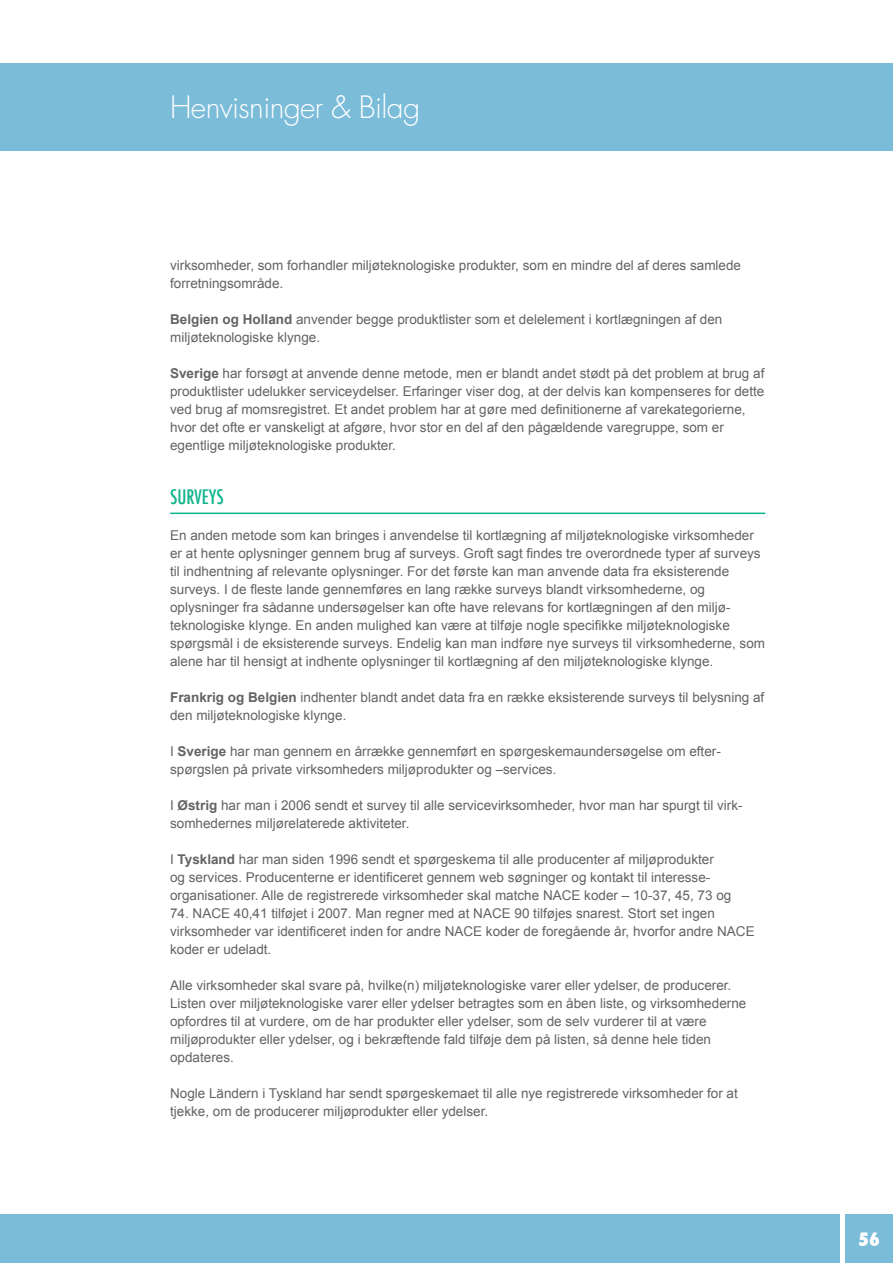
<style>
.page{position:relative;width:893px;height:1263px;background:#fff}
.page>*{position:absolute;margin:0;border:0;box-sizing:border-box;transform-origin:0 0}
.t1{font:300 30px "Futura Std";letter-spacing:-.02em;color:#fff}
.t2{font:500 condensed 19.5px "Futura";color:#10b58d}
.t3{font:800 condensed 18px "Futura";color:#fff}
.t4{font:13.5px/18px "Arial";color:#636366}
.s1{font-weight:700}
</style>
<div class="page">
<div style="left:0;top:1215px;width:839px;height:48px;background:#7bbcd9"></div>
<div style="left:0;top:64px;width:893px;height:87px;background:#7bbcd9"></div>
<div style="left:845px;top:1215px;width:48px;height:48px;background:#7bbcd9"></div>
<hr style="left:170px;top:513px;width:595px;height:1px;background:#10b58d">
<h1 class="t1" style="left:170px;top:89px;width:252px">Henvisninger &amp; Bilag</h1>
<p class="t4" style="left:170px;top:256px;width:572px">virksomheder, som forhandler miljøteknologiske produkter, som en mindre del af deres samlede forretningsområde.</p>
<p class="t4" style="left:170px;top:310px;width:554px"><span class="s1">Belgien og Holland</span> anvender begge produktlister som et delelement i kortlægningen af den miljøteknologiske klynge.</p>
<p class="t4" style="left:170px;top:364px;width:596px"><span class="s1">Sverige</span> har forsøgt at anvende denne metode, men er blandt andet stødt på det problem at brug af produktlister udelukker serviceydelser. Erfaringer viser dog, at der delvis kan kompenseres for dette ved brug af momsregistret. Et andet problem har at gøre med definitionerne af varekategorierne, hvor det ofte er vanskeligt at afgøre, hvor stor en del af den pågældende varegruppe, som er egentlige miljøteknologiske produkter.</p>
<h2 class="t2" style="left:170px;top:484px;width:55px">SURVEYS</h2>
<p class="t4" style="left:170px;top:526px;width:596px">En anden metode som kan bringes i anvendelse til kortlægning af miljøteknologiske virksomheder er at hente oplysninger gennem brug af surveys. Groft sagt findes tre overordnede typer af surveys til indhentning af relevante oplysninger. For det første kan man anvende data fra eksisterende surveys. I de fleste lande gennemføres en lang række surveys blandt virksomhederne, og oplysninger fra sådanne undersøgelser kan ofte have relevans for kortlægningen af den miljø&shy;teknologiske klynge. En anden mulighed kan være at tilføje nogle specifikke miljøteknologiske spørgsmål i de eksisterende surveys. Endelig kan man indføre nye surveys til virksomhederne, som alene har til hensigt at indhente oplysninger til kortlægning af den miljøteknologiske klynge.</p>
<p class="t4" style="left:170px;top:688px;width:596px"><span class="s1">Frankrig og Belgien</span> indhenter blandt andet data fra en række eksisterende surveys til belysning af den miljøteknologiske klynge.</p>
<p class="t4" style="left:170px;top:742px;width:552px">I <span class="s1">Sverige</span> har man gennem en årrække gennemført en spørgeskemaundersøgelse om efter&shy;spørgslen på private virksomheders miljøprodukter og –services.</p>
<p class="t4" style="left:170px;top:796px;width:574px">I <span class="s1">Østrig</span> har man i 2006 sendt et survey til alle servicevirksomheder, hvor man har spurgt til virk&shy;somhedernes miljørelaterede aktiviteter.</p>
<p class="t4" style="left:170px;top:850px;width:563px">I <span class="s1">Tyskland</span> har man siden 1996 sendt et spørgeskema til alle producenter af miljøprodukter og services. Producenterne er identificeret gennem web søgninger og kontakt til interesse&shy;organisationer. Alle de registrerede virksomheder skal matche NACE koder – 10-37, 45, 73 og</p>
<p class="t4" style="left:170px;top:904px;width:586px">74. NACE 40,41 tilføjet i 2007. Man regner med at NACE 90 tilføjes snarest. Stort set ingen virksomheder var identificeret inden for andre NACE koder de foregående år, hvorfor andre NACE koder er udeladt.</p>
<p class="t4" style="left:170px;top:976px;width:578px">Alle virksomheder skal svare på, hvilke(n) miljøteknologiske varer eller ydelser, de producerer.<br>Listen over miljøteknologiske varer eller ydelser betragtes som en åben liste, og virksomhederne opfordres til at vurdere, om de har produkter eller ydelser, som de selv vurderer til at være miljøprodukter eller ydelser, og i bekræftende fald tilføje dem på listen, så denne hele tiden opdateres.</p>
<p class="t4" style="left:170px;top:1084px;width:569px">Nogle Ländern i Tyskland har sendt spørgeskemaet til alle nye registrerede virksomheder for at tjekke, om de producerer miljøprodukter eller ydelser.</p>
<h3 class="t3" style="left:858px;top:1227px;width:23px">56</h3>
</div>
